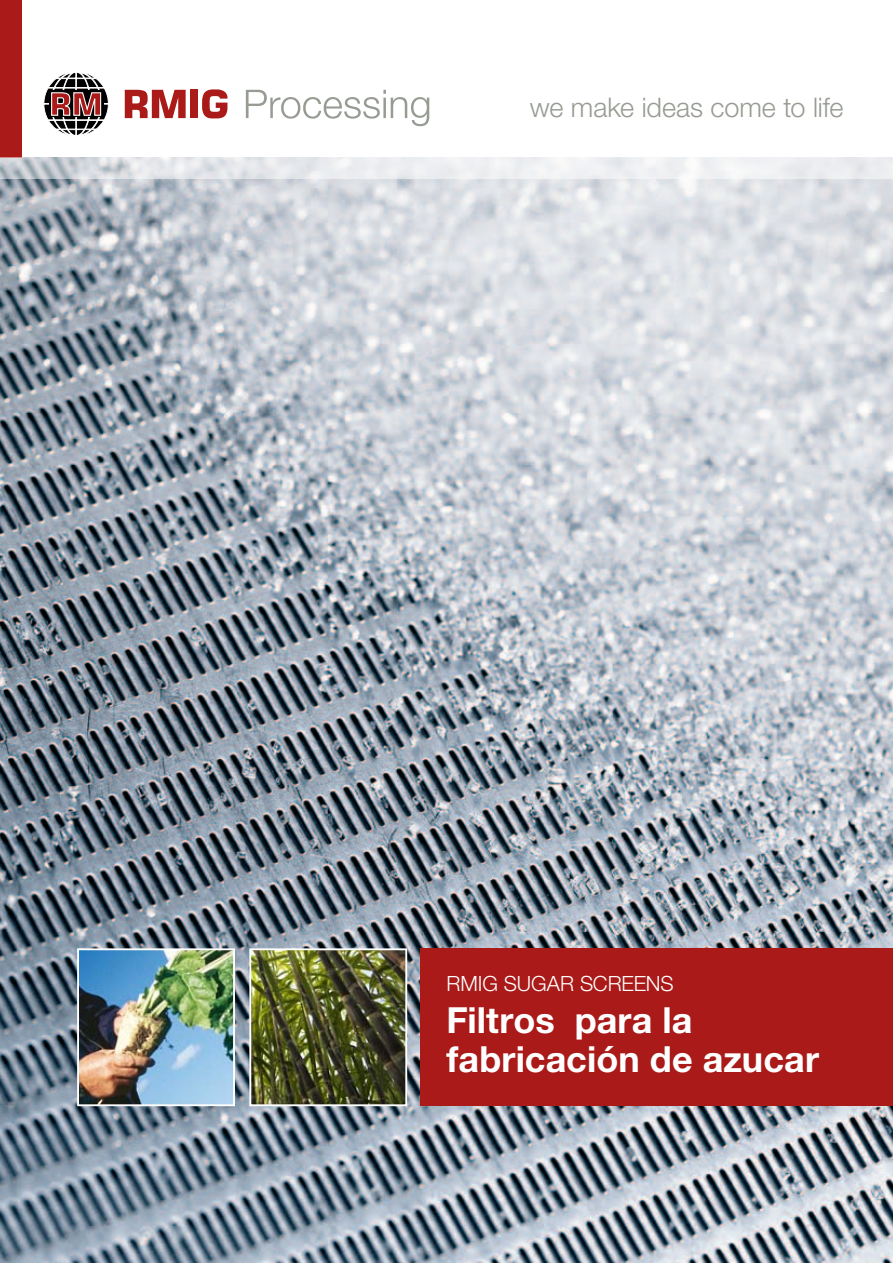
<style>
.page{position:relative;width:893px;height:1263px;background:#fff}
.page>*{position:absolute;margin:0;border:0;box-sizing:border-box;transform-origin:0 0}
.t1{font:700 36px/39px "Helvetica Neue LT Std";color:#fff}
.t2{font:300 27px "Helvetica Neue LT Std";letter-spacing:-.005em;color:#979c93}
.t3{font:300 21px "Helvetica Neue LT Std";letter-spacing:-.005em;color:#fff}
</style>
<div class="page">
<img style="left:0;top:179px;width:893px;height:1084px">
<div style="left:0;top:0;width:21px;height:157px;background:#a91a19"></div>
<svg style="left:125px;top:90px;width:61px;height:28px"></svg>
<div style="left:190px;top:90px;width:8px;height:28px;background:#a91a19"></div>
<svg style="left:202px;top:89px;width:25px;height:29px"></svg>
<svg style="left:44px;top:72px;width:65px;height:63px"></svg>
<svg style="left:246px;top:90px;width:183px;height:36px"></svg>
<svg style="left:0;top:157px;width:893px;height:22px;fill:#ecedf0"></svg>
<img style="left:80px;top:951px;width:152px;height:152px">
<div style="left:77px;top:948px;width:158px;height:158px;border:2px solid #fff"></div>
<img style="left:252px;top:951px;width:152px;height:152px">
<div style="left:249px;top:948px;width:158px;height:158px;border:2px solid #fff"></div>
<div style="left:421px;top:948px;width:472px;height:158px;background:#a91a19"></div>
<p class="t2" style="left:530px;top:91px;width:315px">we make ideas come to life</p>
<p class="t3" style="left:446px;top:970px;width:229px">RMIG SUGAR SCREENS</p>
<p class="t1" style="left:446px;top:999px;width:374px">Filtros para la fabricación de azucar</p>
</div>
